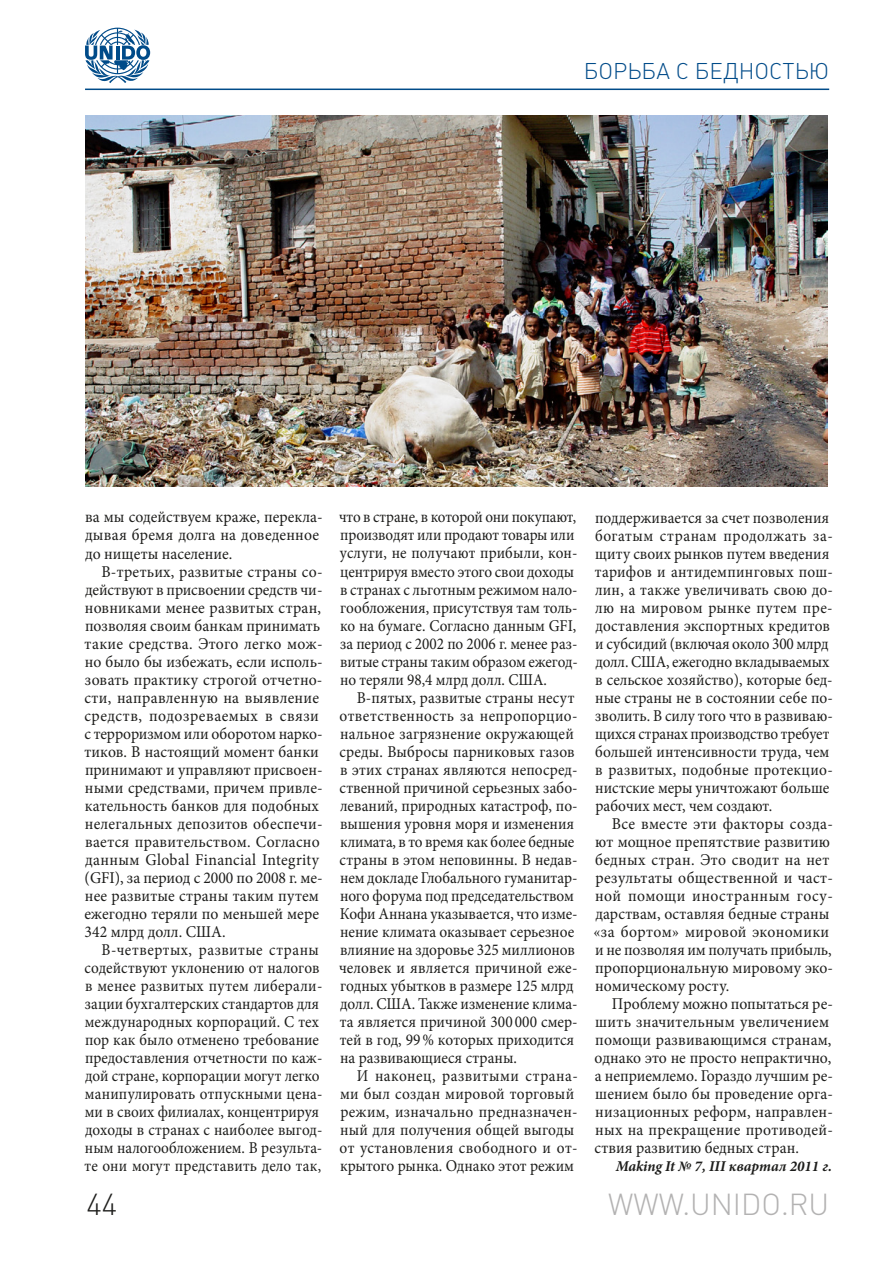
<style>
.page{position:relative;width:893px;height:1263px;background:#fff}
.page>*{position:absolute;margin:0;border:0;box-sizing:border-box;transform-origin:0 0}
.t1{font:30px "Plumb Light C";color:#b3b2b2}
.t2{font:30px "Plumb Light C";color:#1d1d1b}
.t3{font:22.5px "Plumb Light C";color:#004b89}
.t4{font:16.5px/18px "Minion Pro";color:#1d1d1b;scale:.93 1}
.t5{font:16.5px/18px "Minion Pro";color:#1d1d1b;scale:.95 1}
.t6{font:16.5px "Minion Pro";color:#1d1d1b;scale:.92 1}
.t7{font:16.5px/18px "Minion Pro";color:#1d1d1b;scale:.91 1}
.t8{font:italic 700 15px "Minion Pro";color:#1d1d1b}
</style>
<div class="page">
<hr style="left:85px;top:89px;width:744px;height:1px;background:#004b89">
<img style="left:85px;top:116px;width:743px;height:370px">
<svg style="left:85px;top:28px;width:65px;height:55px"></svg>
<h2 class="t3" style="left:584px;top:58px;width:30px">БОРЬ</h2>
<h2 class="t3" style="left:642px;top:58px;width:84px">БА С БЕДНОСТЬЮ</h2>
<p class="t5" style="left:85px;top:508px;width:252px">ва мы содействуем краже, перекла&shy;дывая бремя долга на доведенное до нищеты население.</p>
<p class="t5" style="left:84px;top:562px;width:252px;text-indent:17px">В‑третьих, развитые страны со&shy;действуют в присвоении средств чи&shy;новниками менее развитых стран, позволяя своим банкам принимать такие средства. Этого легко мож&shy;но было бы избежать, если исполь&shy;зовать практику строгой отчетно&shy;сти, направленную на выявление средств, подозреваемых в связи с терроризмом или оборотом нарко&shy;тиков. В настоящий момент банки принимают и управляют присвоен&shy;ными средствами, причем привле&shy;кательность банков для подобных нелегальных депозитов обеспечи&shy;вается правительством. Согласно данным Global Financial Integrity (GFI), за период с 2000 по 2008 г. ме&shy;нее развитые страны таким путем ежегодно теряли по меньшей мере<br>342 млрд долл. США</p>
<p class="t5" style="left:222px;top:922px;width:5px">.</p>
<p class="t6" style="left:102px;top:938px;width:238px">В‑четвертых, развитые страны</p>
<p class="t6" style="left:84px;top:956px;width:257px">содействуют уклонению от налогов</p>
<p class="t6" style="left:85px;top:974px;width:260px">в менее развитых путем либерали-</p>
<p class="t6" style="left:85px;top:992px;width:256px">зации бухгалтерских стандартов для</p>
<p class="t6" style="left:85px;top:1010px;width:256px">международных корпораций. С тех</p>
<p class="t6" style="left:85px;top:1028px;width:256px">пор как было отменено требование</p>
<p class="t6" style="left:85px;top:1046px;width:260px">предоставления отчетности по каж-</p>
<p class="t6" style="left:85px;top:1064px;width:256px">дой стране, корпорации могут легко</p>
<p class="t6" style="left:85px;top:1082px;width:260px">манипулировать отпускными цена-</p>
<p class="t6" style="left:85px;top:1100px;width:256px">ми в своих филиалах, концентрируя</p>
<p class="t6" style="left:85px;top:1118px;width:260px">доходы в странах с наиболее выгод-</p>
<p class="t6" style="left:85px;top:1136px;width:260px">ным налогообложением. В результа-</p>
<p class="t6" style="left:85px;top:1154px;width:259px">те они могут представить дело так,</p>
<p class="t7" style="left:339px;top:508px;width:264px">что в стране, в которой они покупают, производят или продают товары или услуги, не получают прибыли, кон&shy;центрируя вместо этого свои доходы в странах с льготным режимом нало&shy;гообложения, присутствуя там толь&shy;ко на бумаге. Согласно данным GFI, за период с 2002 по 2006 г. менее раз&shy;витые страны таким образом ежегод&shy;но теряли 98,4 млрд долл. США</p>
<p class="t6" style="left:544px;top:668px;width:5px">.</p>
<p class="t4" style="left:357px;top:688px;width:236px">В‑пятых, развитые страны несут</p>
<p class="t4" style="left:339px;top:706px;width:257px">ответственность за непропорцио-</p>
<p class="t4" style="left:340px;top:724px;width:253px">нальное загрязнение окружающей</p>
<p class="t4" style="left:339px;top:742px;width:254px">среды. Выбросы парниковых газов</p>
<p class="t4" style="left:340px;top:760px;width:257px">в этих странах являются непосред-</p>
<p class="t4" style="left:339px;top:778px;width:258px">ственной причиной серьезных забо-</p>
<p class="t4" style="left:340px;top:796px;width:257px">леваний, природных катастроф, по-</p>
<p class="t4" style="left:340px;top:814px;width:253px">вышения уровня моря и изменения</p>
<p class="t6" style="left:340px;top:830px;width:256px">климата, в то время как более бедные</p>
<p class="t4" style="left:339px;top:850px;width:257px">страны в этом неповинны. В недав-</p>
<p class="t4" style="left:340px;top:868px;width:257px">нем докладе Глобального гуманитар-</p>
<p class="t4" style="left:340px;top:886px;width:253px">ного форума под председательством</p>
<p class="t4" style="left:340px;top:904px;width:257px">Кофи Аннана указывается, что изме-</p>
<p class="t4" style="left:340px;top:922px;width:253px">нение климата оказывает серьезное</p>
<p class="t4" style="left:340px;top:940px;width:254px">влияние на здоровье 325 миллионов</p>
<p class="t4" style="left:339px;top:958px;width:258px">человек и является причиной еже-</p>
<p class="t4" style="left:340px;top:976px;width:253px">годных убытков в размере 125 млрд</p>
<p class="t4" style="left:340px;top:994px;width:53px">долл. США</p>
<p class="t4" style="left:340px;top:994px;width:257px;text-indent:72px">. Также изменение клима&shy;та является причиной 300 000 смер&shy;тей в год, 99% которых приходится на развивающиеся страны.</p>
<p class="t4" style="left:339px;top:1066px;width:258px;text-indent:17px">И наконец, развитыми страна&shy;ми был создан мировой торговый режим, изначально предназначен&shy;ный для получения общей выгоды от установления свободного и от&shy;крытого рынка. Однако этот режим</p>
<p class="t4" style="left:595px;top:508px;width:257px">поддерживается за счет позволения богатым странам продолжать за&shy;щиту своих рынков путем введения тарифов и антидемпинговых пош&shy;лин, а также увеличивать свою до&shy;лю на мировом рынке путем пре&shy;доставления экспортных кредитов и субсидий (включая около 300 млрд долл. США</p>
<p class="t4" style="left:595px;top:652px;width:257px;text-indent:71px">, ежегодно вкладываемых в сельское хозяйство), которые бед&shy;ные страны не в состоянии себе по&shy;зволить. В силу того что в развиваю&shy;щихся странах производство требует большей интенсивности труда, чем в развитых, подобные протекцио&shy;нистские меры уничтожают больше рабочих мест, чем создают.</p>
<p class="t5" style="left:593px;top:814px;width:254px;text-indent:18px">Все вместе эти факторы созда&shy;ют мощное препятствие развитию бедных стран. Это сводит на нет результаты общественной и част&shy;ной помощи иностранным госу&shy;дарствам, оставляя бедные страны «за бортом» мировой экономики и не позволяя им получать прибыль, пропорциональную мировому эко&shy;номическому росту.</p>
<p class="t5" style="left:595px;top:994px;width:252px;text-indent:17px">Проблему можно попытаться ре&shy;шить значительным увеличением помощи развивающимся странам, однако это не просто непрактично, а неприемлемо. Гораздо лучшим ре&shy;шением было бы проведение орга&shy;низационных реформ, направлен&shy;ных на прекращение противодей&shy;ствия развитию бедных стран.</p>
<p class="t8" style="left:616px;top:1155px;width:218px">Making It № 7, III квартал 2011 г.</p>
<h1 class="t2" style="left:86px;top:1187px;width:32px">44</h1>
<h1 class="t1" style="left:608px;top:1187px;width:223px">WWW.UNIDO.RU</h1>
</div>
